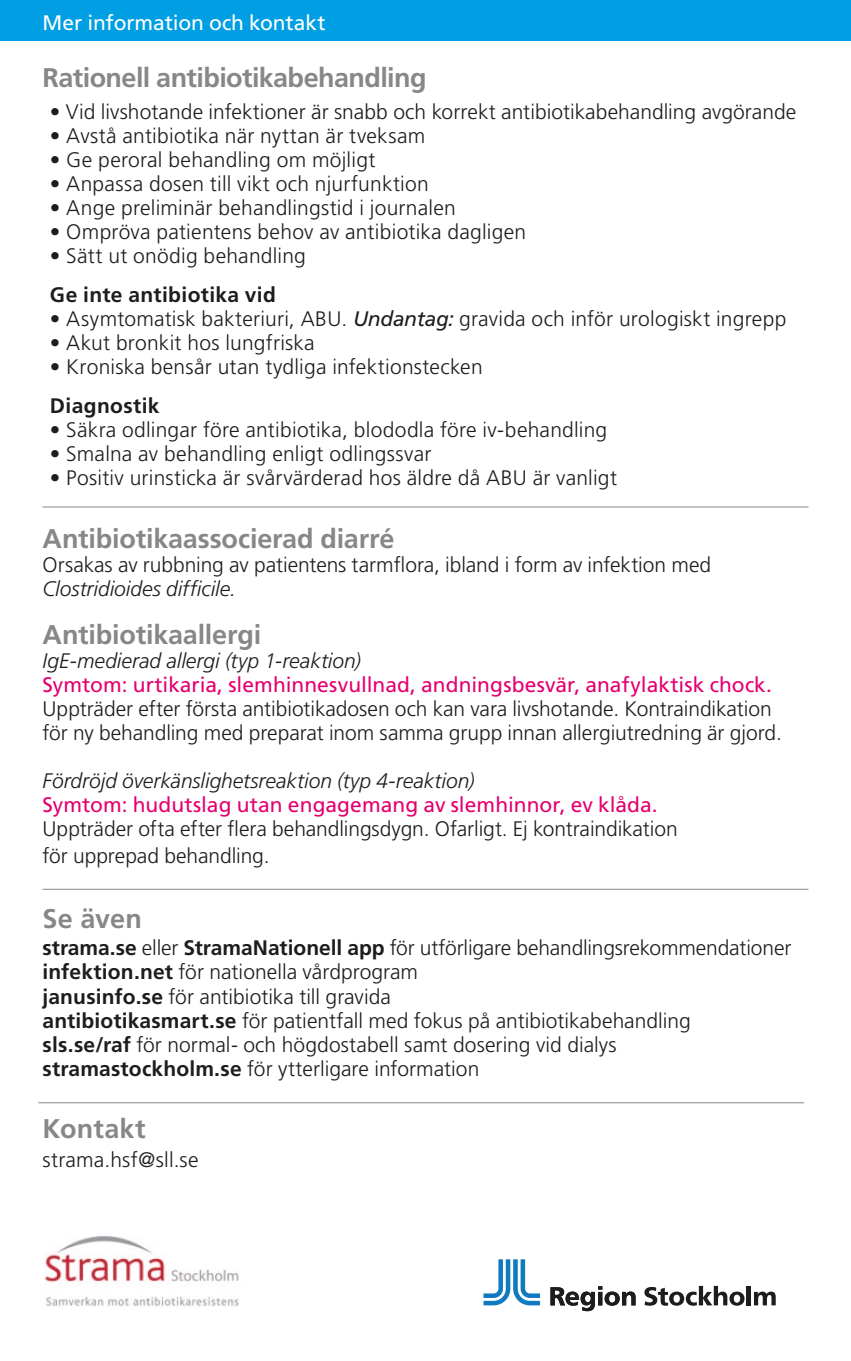
<style>
.page{position:relative;width:851px;height:1361px;background:#fff}
.page>*{position:absolute;margin:0;border:0;box-sizing:border-box;transform-origin:0 0}
.t1{font:700 27px "Frutiger LT Std";letter-spacing:-.01em;color:#878787}
.t2{font:700 27px "Frutiger LT Std";letter-spacing:.01em;color:#878787}
.t3{font:300 21px/24.3px "Frutiger LT Std";letter-spacing:.005em;color:#1d1d1b}
.t4{font:21px "Frutiger LT Std";color:#e50070}
.t5{font:italic 300 21px "Frutiger LT Std";letter-spacing:-.005em;color:#1d1d1b}
.t6{font:700 21px "Frutiger LT Std";letter-spacing:.015em;color:#1d1d1b}
.t7{font:21px "Frutiger LT Std";letter-spacing:-.005em;color:#fff}
.s1{font-weight:400;font-style:italic}
.s2{font-weight:700}
</style>
<div class="page">
<div style="left:0;top:0;width:850px;height:41px;background:#009fe3"></div>
<hr style="left:43px;top:506px;width:765px;height:1px;background:#878787">
<hr style="left:43px;top:889px;width:765px;height:1px;background:#878787">
<hr style="left:38px;top:1102px;width:766px;height:1px;background:#878787">
<img style="left:45px;top:1236px;width:194px;height:71px">
<svg style="left:483px;top:1259px;width:57px;height:46px"></svg>
<svg style="left:550px;top:1286px;width:85px;height:25px"></svg>
<svg style="left:644px;top:1286px;width:100px;height:19px"></svg>
<hr style="left:746px;top:1286px;width:4px;height:19px;background:#1d1d1b">
<svg style="left:754px;top:1291px;width:21px;height:14px"></svg>
<p class="t7" style="left:43px;top:10px;width:284px">Mer information och kontakt</p>
<p class="t1" style="left:43px;top:61px;width:385px">Rationell antibiotikabehandling</p>
<p class="t3" style="left:50px;top:100px;width:747px">• Vid livshotande infektioner är snabb och korrekt antibiotikabehandling avgörande</p>
<p class="t3" style="left:50px;top:124px;width:377px">• Avstå antibiotika när nyttan är tveksam</p>
<p class="t3" style="left:50px;top:148px;width:327px">• Ge peroral behandling om möjligt</p>
<p class="t3" style="left:50px;top:172px;width:380px">• Anpassa dosen till vikt och njurfunktion</p>
<p class="t3" style="left:50px;top:196px;width:407px">• Ange preliminär behandlingstid i journalen</p>
<p class="t3" style="left:50px;top:220px;width:478px">• Ompröva patientens behov av antibiotika dagligen</p>
<p class="t3" style="left:50px;top:244px;width:257px">• Sätt ut onödig behandling</p>
<p class="t6" style="left:50px;top:282px;width:228px">Ge inte antibiotika vid</p>
<p class="t3" style="left:50px;top:307px;width:737px">• Asymtomatisk bakteriuri, ABU. <span class="s1">Undantag:</span> gravida och inför urologiskt ingrepp</p>
<p class="t3" style="left:50px;top:331px;width:266px">• Akut bronkit hos lungfriska</p>
<p class="t3" style="left:50px;top:355px;width:434px">• Kroniska bensår utan tydliga infektionstecken</p>
<p class="t6" style="left:50px;top:393px;width:111px">Diagnostik</p>
<p class="t3" style="left:50px;top:418px;width:559px">• Säkra odlingar före antibiotika, blododla före iv-behandling</p>
<p class="t3" style="left:50px;top:442px;width:383px">• Smalna av behandling enligt odlingssvar</p>
<p class="t3" style="left:50px;top:466px;width:568px">• Positiv urinsticka är svårvärderad hos äldre då ABU är vanligt</p>
<p class="t1" style="left:43px;top:523px;width:353px">Antibiotikaassocierad diarré</p>
<p class="t3" style="left:43px;top:553px;width:670px">Orsakas av rubbning av patientens tarmflora, ibland i form av infektion med</p>
<p class="t5" style="left:43px;top:577px;width:195px">Clostridioides difficile.</p>
<p class="t1" style="left:43px;top:619px;width:220px">Antibiotikaallergi</p>
<p class="t5" style="left:43px;top:649px;width:320px">IgE-medierad allergi (typ 1-reaktion)</p>
<p class="t4" style="left:43px;top:672px;width:730px">Symtom: urtikaria, slemhinnesvullnad, andningsbesvär, anafylaktisk chock.</p>
<p class="t3" style="left:43px;top:697px;width:740px">Uppträder efter första antibiotikadosen och kan vara livshotande. Kontraindikation för ny behandling med preparat inom samma grupp innan allergiutredning är gjord.</p>
<p class="t5" style="left:43px;top:769px;width:433px">Fördröjd överkänslighetsreaktion (typ 4-reaktion)</p>
<p class="t4" style="left:43px;top:792px;width:616px">Symtom: hudutslag utan engagemang av slemhinnor, ev klåda.</p>
<p class="t3" style="left:43px;top:816px;width:636px;line-height:27px">Uppträder ofta efter flera behandlingsdygn. Ofarligt. Ej kontraindikation för upprepad behandling.</p>
<p class="t1" style="left:43px;top:903px;width:101px">Se även</p>
<p class="t3" style="left:43px;top:936px;width:750px"><span class="s2">strama.se</span> eller <span class="s2">StramaNationell app</span> för utförligare behandlingsrekommendationer <span class="s2">infektion.net</span> för nationella vårdprogram<br><span class="s2">janusinfo.se</span> för antibiotika till gravida<br><span class="s2">antibiotikasmart.se</span> för patientfall med fokus på antibiotikabehandling<br><span class="s2">sls.se/raf</span> för normal- och högdostabell samt dosering vid dialys <span class="s2">stramastockholm.se</span> för ytterligare information</p>
<p class="t2" style="left:43px;top:1112px;width:105px">Kontakt</p>
<p class="t3" style="left:43px;top:1148px;width:158px">strama.hsf@sll.se</p>
</div>
